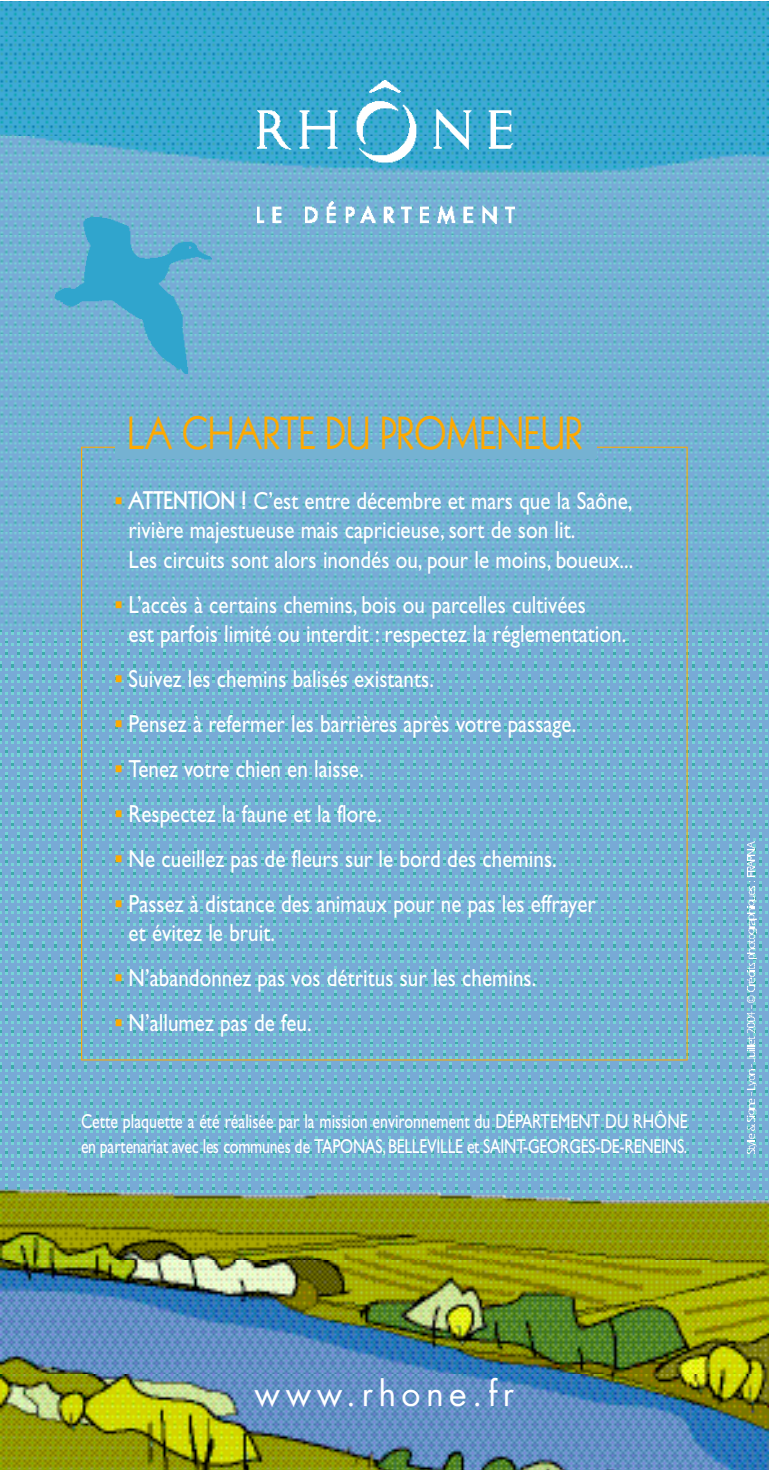
<style>
.page{position:relative;width:770px;height:1470px;background:#fff}
.page>*{position:absolute;margin:0;border:0;box-sizing:border-box;transform-origin:0 0}
.t1{font:45px "Kabel";color:#ffa900;scale:.85 1}
.t2{font:33.75px "Futura";color:#fff}
.t3{font:24.75px/29.5px "Gill Sans";color:#fff;scale:.85 1}
.t4{font:20.25px/24.8px "Gill Sans";color:#fff;scale:.78 1}
.s1{font-family:"Itc Eras";color:#ffa900}
.s2{font-family:"Kabel";font-weight:800}
</style>
<div class="page">
<img style="left:1px;top:644px;width:767px;height:388px">
<img style="left:1px;top:1px;width:767px;height:37px">
<img style="left:1px;top:38px;width:767px;height:591px">
<img style="left:257px;top:81px;width:257px;height:142px">
<svg style="left:81px;top:446px;width:606px;height:586px;background:#74b1d2"></svg>
<div style="left:116px;top:444px;width:480px;height:14px;background:#75b2d2"></div>
<img style="left:1px;top:1032px;width:767px;height:114px">
<img style="left:1px;top:1146px;width:767px;height:323px">
<img style="left:56px;top:217px;width:155px;height:157px">
<svg style="left:745px;top:841px;width:11px;height:312px;background:#93c3dd"></svg>
<h1 class="t1" style="left:127px;top:416px;width:537px">LA CHARTE DU PROMENEUR</h1>
<p class="t3" style="left:129px;top:488px;width:595px;text-indent:-16px"><span class="s1">•</span> <span class="s2">ATTENTION !</span> C’est entre décembre et mars que la Saône, rivière majestueuse mais capricieuse, sort de son lit.<br>Les circuits sont alors inondés ou, pour le moins, boueux...</p>
<p class="t3" style="left:129px;top:592px;width:586px;text-indent:-16px"><span class="s1">•</span> L’accès à certains chemins, bois ou parcelles cultivées<br>est parfois limité ou interdit : respectez la réglementation.</p>
<p class="t3" style="left:113px;top:666px;width:379px"><span class="s1">•</span> Suivez les chemins balisés existants.</p>
<p class="t3" style="left:113px;top:711px;width:546px"><span class="s1">•</span> Pensez à refermer les barrières après votre passage.</p>
<p class="t3" style="left:113px;top:756px;width:297px"><span class="s1">•</span> Tenez votre chien en laisse.</p>
<p class="t3" style="left:113px;top:801px;width:318px"><span class="s1">•</span> Respectez la faune et la flore.</p>
<p class="t3" style="left:113px;top:846px;width:523px"><span class="s1">•</span> Ne cueillez pas de fleurs sur le bord des chemins.</p>
<p class="t3" style="left:129px;top:891px;width:551px;text-indent:-16px"><span class="s1">•</span> Passez à distance des animaux pour ne pas les effrayer et évitez le bruit.</p>
<p class="t3" style="left:113px;top:966px;width:499px"><span class="s1">•</span> N’abandonnez pas vos détritus sur les chemins.</p>
<p class="t3" style="left:113px;top:1010px;width:235px"><span class="s1">•</span> N’allumez pas de feu.</p>
<p class="t4" style="left:81px;top:1110px;width:778px">Cette plaquette a été réalisée par la mission environnement du DÉPARTEMENT DU RHÔNE en partenariat avec les communes de TA P O N A S , B E L L E V IL L E et S A IN T-G E O R G E S -D E -R E N E IN S.</p>
<h2 class="t2" style="left:254px;top:1377px;width:261px">w w w. rh o n e . f r</h2>
</div>
